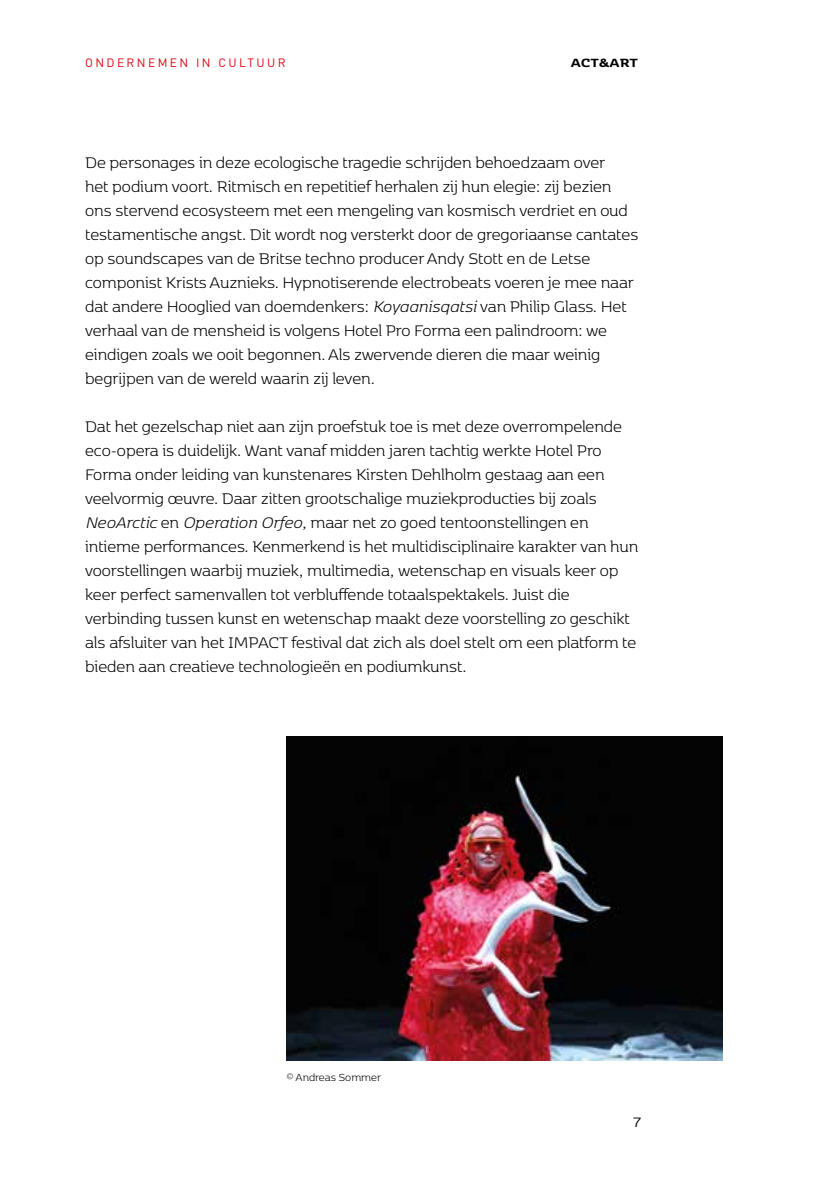
<style>
.page{position:relative;width:840px;height:1191px;background:#fff}
.page>*{position:absolute;margin:0;border:0;box-sizing:border-box;transform-origin:0 0}
.t1{font:300 18px/24px "Kobenhavn";color:#000}
.t2{font:16px "Kobenhavn";color:#000}
.t3{font:700 14px "Kobenhavn";color:#000}
.t4{font:12px "DIN";letter-spacing:.2em;color:#dc0714}
.t5{font:300 12px "Kobenhavn";color:#000}
.s1{font-style:italic}
</style>
<div class="page">
<img style="left:286px;top:736px;width:435px;height:324px">
<p class="t4" style="left:85px;top:56px;width:202px">ONDERNEMEN IN CULTUUR</p>
<p class="t3" style="left:570px;top:53px;width:68px">ACT&amp;ART</p>
<p class="t1" style="left:85px;top:149px;width:554px">De personages in deze ecologische tragedie schrijden behoedzaam over<br>het podium voort. Ritmisch en repetitief herhalen zij hun elegie: zij bezien ons stervend ecosysteem met een mengeling van kosmisch verdriet en oud testamentische angst. Dit wordt nog versterkt door de gregoriaanse cantates op soundscapes van de Britse techno producer Andy Stott en de Letse componist Krists Auznieks. Hypnotiserende electrobeats voeren je mee naar dat andere Hooglied van doemdenkers: <span class="s1">Koyaanisqatsi</span> van Philip Glass. Het verhaal van de mensheid is volgens Hotel Pro Forma een palindroom: we eindigen zoals we ooit begonnen. Als zwervende dieren die maar weinig begrijpen van de wereld waarin zij leven.</p>
<p class="t1" style="left:85px;top:413px;width:554px">Dat het gezelschap niet aan zijn proefstuk toe is met deze overrompelende eco-opera is duidelijk. Want vanaf midden jaren tachtig werkte Hotel Pro Forma onder leiding van kunstenares Kirsten Dehlholm gestaag aan een veelvormig œuvre. Daar zitten grootschalige muziekproducties bij zoals <span class="s1">NeoArctic</span> en <span class="s1">Operation Orfeo</span>, maar net zo goed tentoonstellingen en intieme performances. Kenmerkend is het multidisciplinaire karakter van hun voorstellingen waarbij muziek, multimedia, wetenschap en visuals keer op keer perfect samenvallen tot verbluffende totaalspektakels. Juist die verbinding tussen kunst en wetenschap maakt deze voorstelling zo geschikt als afsluiter van het IMPACT festival dat zich als doel stelt om een platform te bieden aan creatieve technologieën en podiumkunst.</p>
<p class="t5" style="left:286px;top:1069px;width:96px">© Andreas Sommer</p>
<p class="t2" style="left:633px;top:1111px;width:9px">7</p>
</div>
